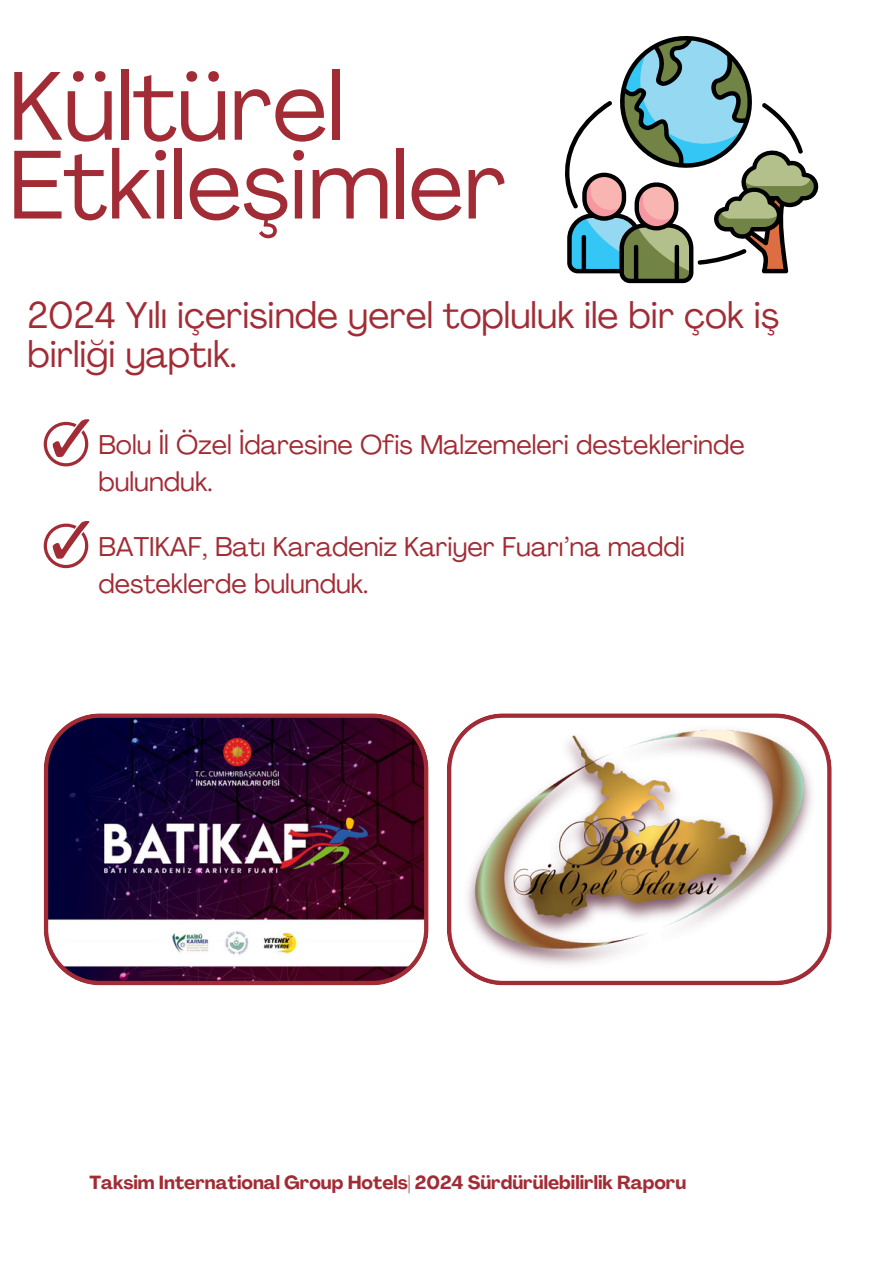
<style>
.page{position:relative;width:894px;height:1264px;background:#fff}
.page>*{position:absolute;margin:0;border:0;box-sizing:border-box;transform-origin:0 0}
.t1{font:96px/78.8px "Agrandir";color:#a22c35}
.t2{font:36.6px/39.3px "Agrandir";color:#a22c35}
.t3{font:26.85px/36.9px "Agrandir";color:#a22c35}
.t4{font:700 18.75px "Agrandir";color:#a22c35}
</style>
<div class="page">
<svg style="left:565px;top:36px;width:254px;height:247px"></svg>
<svg style="left:44px;top:419px;width:45px;height:47px"></svg>
<svg style="left:44px;top:521px;width:45px;height:47px"></svg>
<svg style="left:44px;top:713px;width:384px;height:272px"></svg>
<svg style="left:447px;top:713px;width:384px;height:272px"></svg>
<p class="t1" style="left:9px;top:76px;width:499px">Kültürel<br>Etkileşimler</p>
<h3 class="t2" style="left:27px;top:299px;width:752px">2024 Yılı içerisinde yerel topluluk ile bir çok iş birliği yaptık.</h3>
<p class="t3" style="left:98px;top:429px;width:647px">Bolu İl Özel İdaresine Ofis Malzemeleri desteklerinde bulunduk.</p>
<h3 class="t3" style="left:98px;top:531px;width:588px">BATIKAF, Batı Karadeniz Kariyer Fuarı’na maddi desteklerde bulunduk.</h3>
<h2 class="t4" style="left:89px;top:1174px;width:598px">Taksim International Group Hotels| 2024 Sürdürülebilirlik Raporu</h2>
</div>
